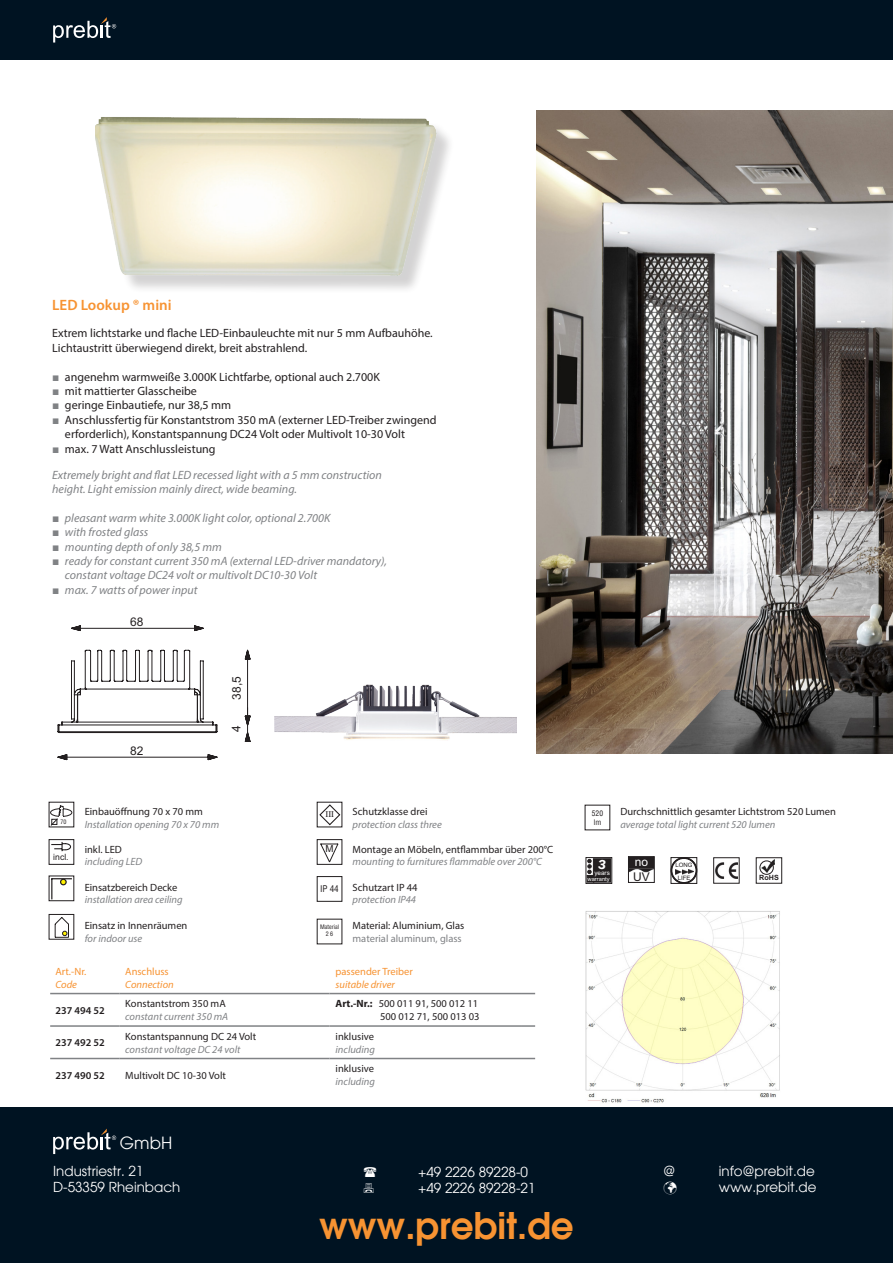
<style>
.page{position:relative;width:893px;height:1263px;background:#fff}
.page>*{position:absolute;margin:0;border:0;box-sizing:border-box;transform-origin:0 0}
.t1{font:600 36px "Avant Garde";color:#f79332}
.t2{font:16.5px "Avant Garde";color:#fff}
.t3{font:600 15px "Myriad Pro";color:#f79332}
.t4{font:13.5px "Avant Garde";color:#fff}
.t5{font:12px/14.4px "Myriad Pro";color:#231f20}
.t6{font:italic 12px/14.4px "Myriad Pro";color:#808285}
.t7{font:12px "Arial";color:#231f20}
.t8{font:12px/14.5px "Arial";color:#fff}
.t9{font:10.5px "Myriad Pro";color:#231f20}
.t10{font:italic 10.5px "Myriad Pro";color:#808285}
.t11{font:10.5px "Myriad Pro";color:#f79332}
.t12{font:italic 10.5px "Myriad Pro";color:#f79332}
.t13{font:600 10.5px "Myriad Pro";color:#231f20}
.t14{font:10.5px "Myriad Pro";color:#808285}
.t15{font:9.75px "Arial";color:#231f20}
.t16{font:condensed 9px "Helvetica";color:#231f20}
.t17{font:8.7px "Arial";color:#231f20}
.t18{font:8.7px "Times";color:#231f20}
.t19{font:condensed 7.5px "Helvetica";color:#231f20}
.t20{font:700 7.2px "Arial";color:#231f20}
.t21{font:6.3px "Arial";color:#fff}
.t22{font:condensed 6px "Helvetica";color:#231f20}
.t23{font:6px/12px "Arial";color:#231f20;text-align:center}
.t24{font:5.7px "Arial";color:#fff}
.s1{font-family:"Arial";color:#808285}
.s2{font-family:"Arial";font-style:normal}
.s3{font-weight:700}
.s4{color:#231f20}
</style>
<div class="page">
<div style="left:0;top:1107px;width:893px;height:156px;background:#001322"></div>
<svg style="left:53px;top:1128px;width:63px;height:26px"></svg>
<div style="left:98px;top:120px;width:356px;height:174px;background:#231f20;opacity:.2"></div>
<img style="left:96px;top:117px;width:341px;height:160px">
<svg style="left:58px;top:649px;width:160px;height:85px"></svg>
<svg style="left:71px;top:625px;width:133px;height:7px"></svg>
<svg style="left:58px;top:754px;width:160px;height:6px"></svg>
<svg style="left:244px;top:649px;width:6px;height:93px"></svg>
<img style="left:537px;top:111px;width:356px;height:643px">
<div style="left:0;top:0;width:893px;height:59px;background:#001322"></div>
<div style="left:586px;top:857px;width:26px;height:27px;border:1px solid #231f20"></div>
<div style="left:593px;top:858px;width:18px;height:24px;background:#231f20;border:1px solid #231f20"></div>
<svg style="left:587px;top:859px;width:4px;height:15px"></svg>
<div style="left:587px;top:875px;width:7px;height:7px;background:#231f20"></div>
<img style="left:630px;top:868px;width:23px;height:5px">
<div style="left:628px;top:856px;width:27px;height:27px;border:1px solid #231f20"></div>
<div style="left:629px;top:857px;width:25px;height:11px;background:#231f20"></div>
<svg style="left:671px;top:857px;width:26px;height:27px"></svg>
<div style="left:713px;top:857px;width:26px;height:26px;border:1px solid #231f20"></div>
<img style="left:715px;top:862px;width:23px;height:17px">
<svg style="left:756px;top:857px;width:26px;height:26px"></svg>
<svg style="left:53px;top:17px;width:63px;height:26px"></svg>
<svg style="left:50px;top:805px;width:22px;height:21px"></svg>
<svg style="left:51px;top:842px;width:20px;height:10px"></svg>
<div style="left:49px;top:839px;width:25px;height:26px;border:1px solid #231f20"></div>
<svg style="left:51px;top:878px;width:21px;height:21px"></svg>
<div style="left:60px;top:879px;width:7px;height:6px;border:1px solid #231f20;border-radius:50%"></div>
<svg style="left:55px;top:917px;width:14px;height:20px"></svg>
<div style="left:49px;top:914px;width:25px;height:25px;border:1px solid #231f20"></div>
<svg style="left:319px;top:804px;width:21px;height:21px"></svg>
<div style="left:317px;top:839px;width:25px;height:26px;border:1px solid #231f20"></div>
<svg style="left:320px;top:843px;width:18px;height:19px"></svg>
<div style="left:317px;top:876px;width:25px;height:26px;border:1px solid #231f20"></div>
<img style="left:275px;top:684px;width:242px;height:56px">
<hr style="left:50px;top:993px;width:69px;height:1px;background:#808285">
<hr style="left:119px;top:993px;width:211px;height:1px;background:#808285">
<hr style="left:330px;top:993px;width:192px;height:1px;background:#808285">
<svg style="left:522px;top:993px;width:13px;height:1px"></svg>
<hr style="left:50px;top:1025px;width:69px;height:2px;background:#808285">
<hr style="left:119px;top:1025px;width:211px;height:2px;background:#808285">
<hr style="left:330px;top:1025px;width:192px;height:2px;background:#808285">
<svg style="left:522px;top:1025px;width:13px;height:2px"></svg>
<hr style="left:50px;top:1058px;width:69px;height:1px;background:#808285">
<hr style="left:119px;top:1058px;width:211px;height:1px;background:#808285">
<hr style="left:330px;top:1058px;width:192px;height:1px;background:#808285">
<svg style="left:522px;top:1058px;width:13px;height:1px"></svg>
<img style="left:586px;top:911px;width:194px;height:192px">
<p class="t3" style="left:52px;top:296px;width:121px">LED Lookup ® mini</p>
<p class="t5" style="left:52px;top:326px;width:382px">Extrem lichtstarke und flache LED-Einbauleuchte mit nur 5 mm Aufbauhöhe.<br>Lichtaustritt überwiegend direkt, breit abstrahlend.</p>
<p class="t5" style="left:52px;top:369px;width:329px"><span class="s1">■</span> angenehm warmweiße 3.000K Lichtfarbe, optional auch 2.700K</p>
<p class="t5" style="left:52px;top:384px;width:146px"><span class="s1">■</span> mit mattierter Glasscheibe</p>
<p class="t5" style="left:52px;top:398px;width:181px"><span class="s1">■</span> geringe Einbautiefe, nur 38,5 mm</p>
<p class="t5" style="left:65px;top:412px;width:373px;text-indent:-13px"><span class="s1">■</span> Anschlussfertig für Konstantstrom 350 mA (externer LED-Treiber zwingend erforderlich), Konstantspannung DC24 Volt oder Multivolt 10-30 Volt</p>
<p class="t5" style="left:52px;top:441px;width:165px"><span class="s1">■</span> max. 7 Watt Anschlussleistung</p>
<p class="t6" style="left:52px;top:467px;width:331px">Extremely bright and flat LED recessed light with a 5 mm construction height. Light emission mainly direct, wide beaming.</p>
<p class="t6" style="left:52px;top:510px;width:280px"><span class="s2">■</span> pleasant warm white 3.000K light color, optional 2.700K</p>
<p class="t6" style="left:52px;top:525px;width:98px"><span class="s2">■</span> with frosted glass</p>
<p class="t6" style="left:52px;top:539px;width:171px"><span class="s2">■</span> mounting depth of only 38,5 mm</p>
<p class="t6" style="left:65px;top:554px;width:324px;text-indent:-13px"><span class="s2">■</span> ready for constant current 350 mA (external LED-driver mandatory), constant voltage DC24 volt or multivolt DC10-30 Volt</p>
<p class="t6" style="left:52px;top:582px;width:147px"><span class="s2">■</span> max. 7 watts of power input</p>
<p class="t7" style="left:130px;top:614px;width:15px">68</p>
<p class="t7" style="left:130px;top:743px;width:15px">82</p>
<p class="t7" style="left:228px;top:699px;width:25px;rotate:-90deg">38,5</p>
<p class="t7" style="left:228px;top:732px;width:8px;rotate:-90deg">4</p>
<p class="t22" style="left:61px;top:818px;width:7px">70</p>
<p class="t17" style="left:53px;top:851px;width:17px">incl.</p>
<p class="t9" style="left:85px;top:805px;width:120px">Einbauöffnung 70 x 70 mm</p>
<p class="t10" style="left:85px;top:818px;width:136px">Installation opening 70 x 70 mm</p>
<p class="t9" style="left:85px;top:843px;width:39px">inkl. LED</p>
<p class="t10" style="left:85px;top:855px;width:59px">including LED</p>
<p class="t9" style="left:85px;top:880px;width:94px">Einsatzbereich Decke</p>
<p class="t10" style="left:85px;top:893px;width:100px">installation area ceiling</p>
<p class="t9" style="left:85px;top:919px;width:104px">Einsatz in Innenräumen</p>
<p class="t10" style="left:85px;top:932px;width:59px">for indoor use</p>
<p class="t11" style="left:55px;top:965px;width:32px">Art.-Nr.</p>
<p class="t12" style="left:55px;top:977px;width:23px">Code</p>
<p class="t13" style="left:55px;top:1003px;width:51px">237 494 52</p>
<p class="t13" style="left:55px;top:1036px;width:51px">237 492 52</p>
<p class="t11" style="left:125px;top:965px;width:45px">Anschluss</p>
<p class="t12" style="left:125px;top:977px;width:50px">Connection</p>
<p class="t9" style="left:125px;top:997px;width:102px">Konstantstrom 350 mA</p>
<p class="t10" style="left:125px;top:1010px;width:104px">constant current 350 mA</p>
<p class="t9" style="left:125px;top:1030px;width:132px">Konstantspannung DC 24 Volt</p>
<p class="t10" style="left:125px;top:1042px;width:117px">constant voltage DC 24 volt</p>
<p class="t13" style="left:55px;top:1068px;width:51px">237 490 52</p>
<p class="t9" style="left:125px;top:1069px;width:102px">Multivolt DC 10-30 Volt</p>
<p class="t2" style="left:120px;top:1133px;width:54px">GmbH</p>
<p class="t4" style="left:53px;top:1163px;width:92px">Industriestr. 21</p>
<p class="t4" style="left:53px;top:1179px;width:129px">D-53359 Rheinbach</p>
<p class="t18" style="left:326px;top:809px;width:10px">III</p>
<p class="t15" style="left:325px;top:842px;width:10px">M</p>
<p class="t16" style="left:320px;top:883px;width:20px">IP 44</p>
<p class="t22" style="left:320px;top:923px;width:20px">Material</p>
<p class="t22" style="left:326px;top:930px;width:9px">2 6</p>
<p class="t9" style="left:353px;top:805px;width:76px">Schutzklasse drei</p>
<p class="t10" style="left:353px;top:818px;width:91px">protection class three</p>
<p class="t9" style="left:353px;top:843px;width:202px">Montage an Möbeln, entflammbar über 200°C</p>
<p class="t10" style="left:353px;top:855px;width:191px">mounting to furnitures flammable over 200°C</p>
<p class="t9" style="left:353px;top:880px;width:67px">Schutzart IP 44</p>
<p class="t10" style="left:353px;top:893px;width:65px">protection IP44</p>
<p class="t9" style="left:353px;top:919px;width:113px">Material: Aluminium, Glas</p>
<p class="t14" style="left:353px;top:932px;width:111px">material aluminum, glass</p>
<p class="t11" style="left:336px;top:965px;width:79px">passender Treiber</p>
<p class="t12" style="left:336px;top:977px;width:61px">suitable driver</p>
<p class="t9" style="left:336px;top:997px;width:144px"><span class="s3">Art.-Nr.:</span> 500 011 91, 500 012 11</p>
<p class="t9" style="left:380px;top:1010px;width:101px">500 012 71, 500 013 03</p>
<p class="t9" style="left:336px;top:1030px;width:40px">inklusive</p>
<p class="t10" style="left:336px;top:1042px;width:41px">including</p>
<p class="t9" style="left:336px;top:1062px;width:40px">inklusive</p>
<p class="t10" style="left:336px;top:1075px;width:41px">including</p>
<p class="t19" style="left:592px;top:809px;width:13px">520</p>
<p class="t19" style="left:594px;top:818px;width:9px">lm</p>
<p class="t9" style="left:620px;top:805px;width:217px">Durchschnittlich gesamter Lichtstrom 520 Lumen</p>
<p class="t10" style="left:620px;top:818px;width:157px">average total light current 520 lumen</p>
<p class="t21" style="left:594px;top:868px;width:17px"><sup>3</sup>years</p>
<p class="t24" style="left:588px;top:875px;width:24px">warranty</p>
<p class="t8" style="left:633px;top:855px;width:18px">no<br><span class="s4">UV</span></p>
<p class="t23" style="left:675px;top:859px;width:19px">LONG<br>LIFE</p>
<p class="t20" style="left:759px;top:873px;width:21px">RoHS</p>
<p class="t4" style="left:418px;top:1163px;width:111px">+49 2226 89228-0</p>
<p class="t4" style="left:418px;top:1180px;width:119px">+49 2226 89228-21</p>
<p class="t1" style="left:319px;top:1201px;width:256px">www.prebit.de</p>
<p class="t4" style="left:663px;top:1163px;width:13px">@</p>
<p class="t4" style="left:719px;top:1163px;width:98px">info@prebit.de</p>
<p class="t4" style="left:719px;top:1179px;width:99px">www.prebit.de</p>
</div>
